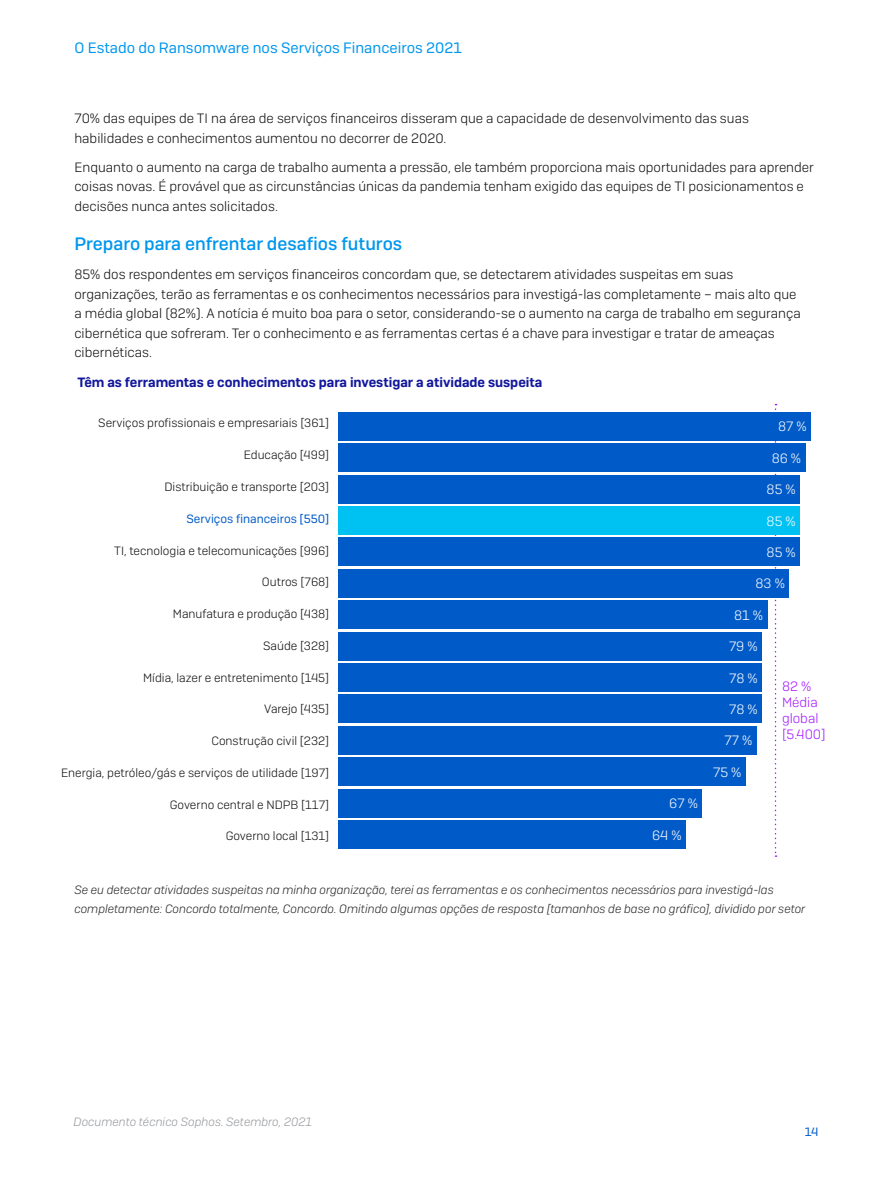
<style>
.page{position:relative;width:893px;height:1191px;background:#fff}
.page>*{position:absolute;margin:0;border:0;box-sizing:border-box;transform-origin:0 0}
.Subheading_2{font:500 18px "Sophos Sans";color:#0097ee}
.t1{font:15px "Sophos Sans";color:#0097ee}
.Body_Copy{font:300 13.5px/19.5px "Sophos Sans";color:#0d0d0e}
.Body_Copy-2{font:600 13.5px "Sophos Sans";color:#13189c}
.Body_Copy-3{font:300 13.5px "Sophos Sans";color:#fff}
.Body_Copy-4{font:300 13.5px/16.2px "Sophos Sans";color:#a219ff}
.Body_Copy-5{font:300 12px "Sophos Sans";color:#0d0d0e}
.t2{font:italic 300 12px/19.5px "Sophos Sans";color:#262626}
.t3{font:italic 300 12px "Sophos Sans";color:#96989c}
.Body_Copy-6{font:12px "Sophos Sans";color:#005cc7}
.t4{font:12px "Sophos Sans";color:#005bc8}
</style>
<div class="page">
<svg style="left:775px;top:404px;width:1px;height:453px"></svg>
<div style="left:338px;top:820px;width:348px;height:28px;background:#005bc8"></div>
<div style="left:338px;top:789px;width:364px;height:28px;background:#005bc8"></div>
<div style="left:338px;top:757px;width:408px;height:29px;background:#005bc8"></div>
<div style="left:338px;top:694px;width:418px;height:29px;background:#005bc8"></div>
<div style="left:338px;top:726px;width:418px;height:28px;background:#005bc8"></div>
<div style="left:338px;top:695px;width:424px;height:28px;background:#005bc8"></div>
<div style="left:338px;top:632px;width:424px;height:28px;background:#005bc8"></div>
<div style="left:338px;top:663px;width:424px;height:28px;background:#005bc8"></div>
<div style="left:338px;top:600px;width:429px;height:29px;background:#005bc8"></div>
<div style="left:338px;top:569px;width:451px;height:28px;background:#005bc8"></div>
<div style="left:338px;top:538px;width:462px;height:28px;background:#005bc8"></div>
<div style="left:338px;top:506px;width:462px;height:28px;background:#00c2f2"></div>
<div style="left:338px;top:475px;width:462px;height:28px;background:#005bc8"></div>
<div style="left:338px;top:443px;width:467px;height:29px;background:#005bc8"></div>
<div style="left:338px;top:412px;width:473px;height:28px;background:#005bc8"></div>
<p class="t1" style="left:74px;top:39px;width:389px">O Estado do Ransomware nos Serviços Financeiros 2021</p>
<p class="Body_Copy" style="left:74px;top:108px;width:676px">70% das equipes de TI na área de serviços financeiros disseram que a capacidade de desenvolvimento das suas habilidades e conhecimentos aumentou no decorrer de 2020.</p>
<p class="Body_Copy" style="left:74px;top:157px;width:741px">Enquanto o aumento na carga de trabalho aumenta a pressão, ele também proporciona mais oportunidades para aprender coisas novas. É provável que as circunstâncias únicas da pandemia tenham exigido das equipes de TI posicionamentos e decisões nunca antes solicitados.</p>
<p class="Subheading_2" style="left:74px;top:233px;width:329px">Preparo para enfrentar desafios futuros</p>
<p class="Body_Copy" style="left:74px;top:264px;width:728px">85% dos respondentes em serviços financeiros concordam que, se detectarem atividades suspeitas em suas organizações, terão as ferramentas e os conhecimentos necessários para investigá-las completamente – mais alto que a média global (82%). A notícia é muito boa para o setor, considerando-se o aumento na carga de trabalho em segurança cibernética que sofreram. Ter o conhecimento e as ferramentas certas é a chave para investigar e tratar de ameaças cibernéticas.</p>
<p class="Body_Copy-2" style="left:77px;top:373px;width:466px">Têm as ferramentas e conhecimentos para investigar a atividade suspeita</p>
<p class="Body_Copy-5" style="left:98px;top:416px;width:232px">Serviços profissionais e empresariais [361]</p>
<p class="Body_Copy-3" style="left:778px;top:418px;width:30px">87 %</p>
<p class="Body_Copy-5" style="left:244px;top:448px;width:87px">Educação [499]</p>
<p class="Body_Copy-5" style="left:164px;top:480px;width:166px">Distribuição e transporte [203]</p>
<p class="Body_Copy-6" style="left:186px;top:511px;width:144px">Serviços financeiros [550]</p>
<p class="Body_Copy-5" style="left:114px;top:543px;width:216px">TI, tecnologia e telecomunicações [996]</p>
<p class="Body_Copy-5" style="left:262px;top:575px;width:69px">Outros [768]</p>
<p class="Body_Copy-5" style="left:173px;top:607px;width:158px">Manufatura e produção [438]</p>
<p class="Body_Copy-5" style="left:263px;top:638px;width:68px">Saúde [328]</p>
<p class="Body_Copy-5" style="left:143px;top:670px;width:188px">Mídia, lazer e entretenimento [145]</p>
<p class="Body_Copy-5" style="left:264px;top:702px;width:66px">Varejo [435]</p>
<p class="Body_Copy-5" style="left:211px;top:734px;width:119px">Construção civil [232]</p>
<p class="Body_Copy-5" style="left:61px;top:765px;width:270px">Energia, petróleo/gás e serviços de utilidade [197]</p>
<p class="Body_Copy-5" style="left:170px;top:797px;width:161px">Governo central e NDPB [117]</p>
<p class="Body_Copy-5" style="left:226px;top:829px;width:105px">Governo local [131]</p>
<p class="Body_Copy-3" style="left:772px;top:450px;width:31px">86 %</p>
<p class="Body_Copy-3" style="left:767px;top:481px;width:31px">85 %</p>
<p class="Body_Copy-3" style="left:767px;top:513px;width:31px">85 %</p>
<p class="Body_Copy-3" style="left:767px;top:544px;width:31px">85 %</p>
<p class="Body_Copy-3" style="left:755px;top:575px;width:31px">83 %</p>
<p class="Body_Copy-3" style="left:734px;top:607px;width:30px">81 %</p>
<p class="Body_Copy-3" style="left:729px;top:638px;width:30px">79 %</p>
<p class="Body_Copy-3" style="left:729px;top:670px;width:30px">78 %</p>
<p class="Body_Copy-4" style="left:782px;top:677px;width:31px">82 %</p>
<p class="Body_Copy-4" style="left:782px;top:694px;width:45px">Média global [5.400]</p>
<p class="Body_Copy-3" style="left:729px;top:701px;width:30px">78 %</p>
<p class="Body_Copy-3" style="left:724px;top:732px;width:29px">77 %</p>
<p class="Body_Copy-3" style="left:713px;top:764px;width:30px">75 %</p>
<p class="Body_Copy-3" style="left:669px;top:795px;width:30px">67 %</p>
<p class="Body_Copy-3" style="left:652px;top:827px;width:31px">64 %</p>
<p class="t2" style="left:74px;top:879px;width:732px">Se eu detectar atividades suspeitas na minha organização, terei as ferramentas e os conhecimentos necessários para investigá-las completamente: Concordo totalmente, Concordo. Omitindo algumas opções de resposta [tamanhos de base no gráfico], dividido por setor</p>
<p class="t3" style="left:74px;top:1114px;width:240px">Documento técnico Sophos. Setembro, 2021</p>
<p class="t4" style="left:805px;top:1124px;width:15px">14</p>
</div>
